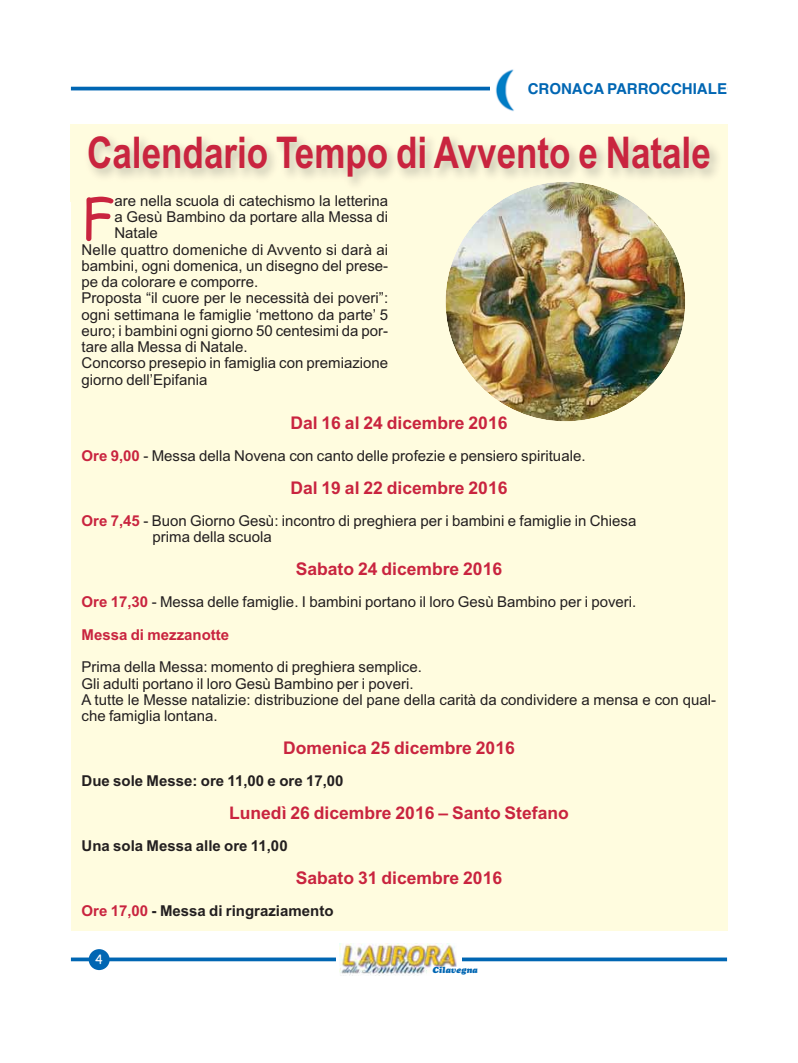
<style>
.page{position:relative;width:798px;height:1063px;background:#fff}
.page>*{position:absolute;margin:0;border:0;box-sizing:border-box;transform-origin:0 0}
.t1{font:54.25px "Comic Sans MS";color:#c9243f}
.t2{font:700 43.75px "Arial";color:#c9243f;scale:.8 1}
.t3{font:700 17.5px "Arial";color:#c9243f}
.t4{font:15px/16.2px "Arial";color:#231f20}
.t5{font:700 15px "Arial";color:#231f20}
.t6{font:700 15px "Helvetica";color:#0066b3}
.t7{font:12.5px "Comic Sans MS";color:#fff}
.t8{font:italic 900 8.75px "Cooper";color:#0066b3}
.s1{font-weight:700;color:#c9243f}
.s2{color:#c9243f}
</style>
<div class="page">
<hr style="left:71px;top:958px;width:655px;height:3px;background:#0066b3">
<hr style="left:71px;top:87px;width:655px;height:3px;background:#0066b3">
<div style="left:335px;top:941px;width:126px;height:36px;background:#fff"></div>
<img style="left:340px;top:943px;width:116px;height:32px">
<div style="left:432px;top:967px;width:66px;height:13px;background:#fff"></div>
<div style="left:89px;top:949px;width:21px;height:21px;background:#0066b3;border-radius:50%"></div>
<div style="left:509px;top:83px;width:217px;height:18px;background:#fff"></div>
<div style="left:490px;top:53px;width:24px;height:71px;background:#fff"></div>
<img style="left:495px;top:69px;width:19px;height:42px">
<div style="left:71px;top:124px;width:655px;height:807px;background:#fffcdf"></div>
<img style="left:445px;top:182px;width:240px;height:239px;border-radius:50%">
<p class="t6" style="left:527px;top:83px;width:201px">CRONACA PARROCCHIALE</p>
<h2 class="t2" style="left:87px;top:137px;width:780px">Calendario Tempo di Avvento e Natale</h2>
<h1 class="t1" style="left:81px;top:188px;width:34px">F</h1>
<p class="t4" style="left:114px;top:194px;width:275px">are nella scuola di catechismo la letterina</p>
<p class="t4" style="left:114px;top:210px;width:275px">a Gesù Bambino da portare alla Messa di</p>
<p class="t4" style="left:114px;top:226px;width:45px">Natale</p>
<p class="t4" style="left:81px;top:243px;width:308px">Nelle quattro domeniche di Avvento si darà ai</p>
<p class="t4" style="left:81px;top:259px;width:308px">bambini, ogni domenica, un disegno del prese-</p>
<p class="t4" style="left:81px;top:275px;width:178px">pe da colorare e comporre.</p>
<p class="t4" style="left:81px;top:291px;width:308px">Proposta “il cuore per le necessità dei poveri”:</p>
<p class="t4" style="left:81px;top:308px;width:308px">ogni settimana le famiglie ‘mettono da parte’ 5</p>
<p class="t4" style="left:81px;top:324px;width:308px">euro; i bambini ogni giorno 50 centesimi da por-</p>
<p class="t4" style="left:81px;top:340px;width:167px">tare alla Messa di Natale.</p>
<p class="t4" style="left:81px;top:356px;width:308px">Concorso presepio in famiglia con premiazione</p>
<p class="t4" style="left:81px;top:373px;width:127px">giorno dell’Epifania</p>
<p class="t3" style="left:290px;top:416px;width:218px">Dal 16 al 24 dicembre 2016</p>
<p class="t4" style="left:81px;top:449px;width:505px"><span class="s1">Ore 9,00</span> - Messa della Novena con canto delle profezie e pensiero spirituale.</p>
<p class="t3" style="left:290px;top:481px;width:218px">Dal 19 al 22 dicembre 2016</p>
<p class="t4" style="left:152px;top:514px;width:485px;text-indent:-71px"><span class="s1">Ore 7,45</span> - Buon Giorno Gesù: incontro di preghiera per i bambini e famiglie in Chiesa prima della scuola</p>
<p class="t3" style="left:296px;top:562px;width:208px">Sabato 24 dicembre 2016</p>
<p class="t4" style="left:81px;top:587px;width:556px;line-height:32.5px"><span class="s1">Ore 17,30</span> - Messa delle famiglie. I bambini portano il loro Gesù Bambino per i poveri.<br><span class="s1">Messa di mezzanotte</span></p>
<p class="t4" style="left:81px;top:660px;width:636px">Prima della Messa: momento di preghiera semplice.<br>Gli adulti portano il loro Gesù Bambino per i poveri.<br>A tutte le Messe natalizie: distribuzione del pane della carità da condividere a mensa e con qual&shy;che famiglia lontana.</p>
<p class="t3" style="left:283px;top:741px;width:233px">Domenica 25 dicembre 2016</p>
<p class="t5" style="left:81px;top:775px;width:263px">Due sole Messe: ore 11,00 e ore 17,00</p>
<p class="t3" style="left:229px;top:806px;width:341px">Lunedì 26 dicembre 2016 – Santo Stefano</p>
<p class="t5" style="left:81px;top:840px;width:207px">Una sola Messa alle ore 11,00</p>
<p class="t3" style="left:296px;top:871px;width:208px">Sabato 31 dicembre 2016</p>
<p class="t5" style="left:81px;top:905px;width:253px"><span class="s2">Ore 17,00</span> - Messa di ringraziamento</p>
<p class="t7" style="left:95px;top:952px;width:9px">4</p>
<p class="t8" style="left:432px;top:967px;width:47px">Cilavegna</p>
</div>
